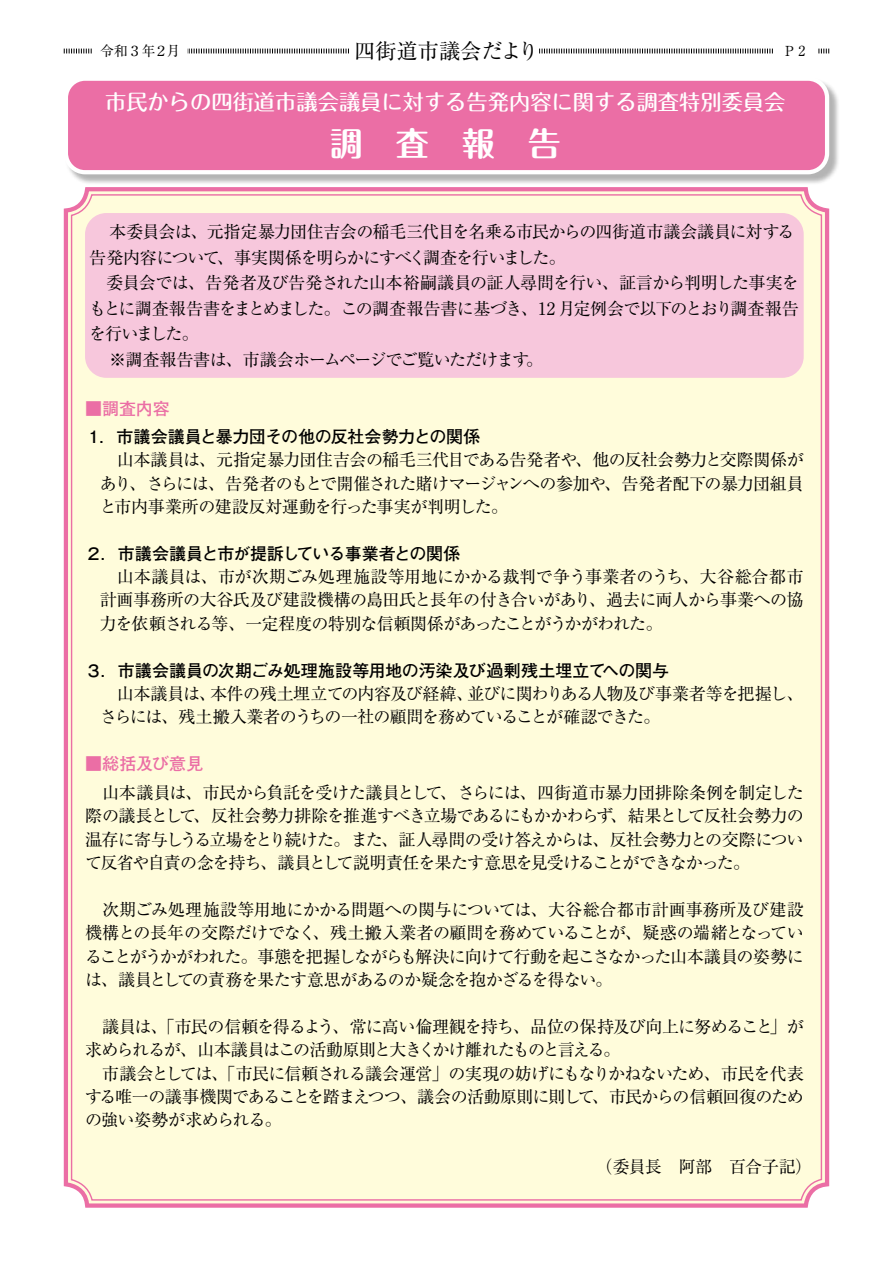
<style>
.page{position:relative;width:893px;height:1263px;background:#fff}
.page>*{position:absolute;margin:0;border:0;box-sizing:border-box;transform-origin:0 0}
.t1{font:700 33px "Maru Fo Pro";color:#fff}
.t2{font:500 21.3px "Maru Fo Pro";color:#fff}
.t3{font:21.3px "Ryumin Pro";color:#000}
.t4{font:16.95px/23.4px "Ryumin Pro";letter-spacing:-.045em;color:#000}
.t5{font:700 16.95px "Futo Go B101 Pro";letter-spacing:-.02em;color:#000}
.t6{font:16.95px/23.4px "Ryumin Pro";letter-spacing:-.025em;color:#000;text-align:right}
.t7{font:16.95px "Ryumin Pro";letter-spacing:-.065em;color:#000}
.t8{font:16.95px "Ryumin Pro";letter-spacing:-.02em;color:#000}
.t9{font:700 16.95px "Futo Go B101 Pro";letter-spacing:-.005em;color:#eb6ea5}
.t10{font:13.8px "Ryumin Pro";color:#000}
</style>
<div class="page">
<svg style="left:63px;top:48px;width:767px;height:6px"></svg>
<div style="left:351px;top:38px;width:187px;height:26px;background:#fff"></div>
<div style="left:774px;top:43px;width:42px;height:17px;background:#fff"></div>
<div style="left:94px;top:43px;width:93px;height:17px;background:#fff"></div>
<div style="left:63px;top:187px;width:767px;height:1021px;background:#fffcdb"></div>
<div style="left:65px;top:78px;width:775px;height:107px;background:#000;opacity:.3"></div>
<div style="left:66px;top:79px;width:761px;height:93px;background:#eb6ea5;border-radius:19px"></div>
<div style="left:64px;top:77px;width:765px;height:97px;border:4px solid #fff;border-radius:19px"></div>
<div style="left:85px;top:213px;width:719px;height:165px;background:#f7c7dc;border-radius:21px"></div>
<p class="t10" style="left:100px;top:40px;width:82px">令和３年２月</p>
<p class="t3" style="left:354px;top:34px;width:186px">四街道市議会だより</p>
<p class="t10" style="left:785px;top:40px;width:22px">P 2</p>
<p class="t2" style="left:105px;top:85px;width:682px">市民からの四街道市議会議員に対する告発内容に関する調査特別委員会</p>
<h1 class="t1" style="left:330px;top:117px;width:232px">調　査　報　告</h1>
<p class="t4" style="left:217px;top:218px;width:579px;line-height:25.5px;text-indent:-108px">本委員会は、元指定暴力団住吉会の稲毛三代目を名乗る市民からの四街道市議会議員に対する、事実関係を明らかにすべく調査を行いました。</p>
<p class="t4" style="left:89px;top:244px;width:132px">告発内容について</p>
<p class="t4" style="left:106px;top:270px;width:694px">委員会では、告発者及び告発された山本裕嗣議員の証人尋問を行い、証言から判明した事実を</p>
<p class="t4" style="left:89px;top:295px;width:711px">もとに調査報告書をまとめました。この調査報告書に基づき、12 月定例会で以下のとおり調査報告</p>
<p class="t4" style="left:89px;top:321px;width:111px">を行いました。</p>
<p class="t4" style="left:526px;top:346px;width:19px">。</p>
<p class="t4" style="left:109px;top:346px;width:422px">※調査報告書は、市議会ホームページでご覧いただけます</p>
<p class="t9" style="left:85px;top:395px;width:86px">■調査内容</p>
<p class="t5" style="left:85px;top:423px;width:397px">１．市議会議員と暴力団その他の反社会勢力との関係</p>
<p class="t4" style="left:100px;top:447px;width:705px;text-align:justify;text-indent:17px">山本議員は、元指定暴力団住吉会の稲毛三代目である告発者や、他の反社会勢力と交際関係があり、さらには、告発者のもとで開催された賭けマージャンへの参加や、告発者配下の暴力団組員と市内事業所の建設反対運動を行った事実が判明した。</p>
<p class="t5" style="left:85px;top:540px;width:377px">２．市議会議員と市が提訴している事業者との関係</p>
<p class="t4" style="left:100px;top:564px;width:705px;text-align:justify;text-indent:17px">山本議員は、市が次期ごみ処理施設等用地にかかる裁判で争う事業者のうち、大谷総合都市計画事務所の大谷氏及び建設機構の島田氏と長年の付き合いがあり、過去に両人から事業への協力を依頼される等、一定程度の特別な信頼関係があったことがうかがわれた。</p>
<p class="t5" style="left:85px;top:657px;width:585px">３．市議会議員の次期ごみ処理施設等用地の汚染及び過剰残土埋立てへの関与</p>
<p class="t7" style="left:467px;top:680px;width:338px">並びに関わりある人物及び事業者等を把握し、</p>
<p class="t8" style="left:210px;top:680px;width:265px">本件の残土埋立ての内容及び経緯、</p>
<p class="t4" style="left:100px;top:681px;width:562px;text-indent:17px">山本議員は、<br>さらには、残土搬入業者のうちの一社の顧問を務めていることが確認できた。</p>
<p class="t9" style="left:85px;top:750px;width:120px">■総括及び意見</p>
<p class="t4" style="left:440px;top:780px;width:365px">、さらには、四街道市暴力団排除条例を制定した</p>
<p class="t4" style="left:102px;top:780px;width:342px">山本議員は、市民から負託を受けた議員として</p>
<p class="t4" style="left:194px;top:803px;width:421px">、反社会勢力排除を推進すべき立場であるにもかかわらず</p>
<p class="t4" style="left:611px;top:803px;width:195px">、結果として反社会勢力の</p>
<p class="t4" style="left:85px;top:803px;width:720px">際の議長として<br>温存に寄与しうる立場をとり続けた。また、証人尋問の受け答えからは、反社会勢力との交際について反省や自責の念を持ち、議員として説明責任を果たす意思を見受けることができなかった。</p>
<p class="t6" style="left:102px;top:897px;width:703px">次期ごみ処理施設等用地にかかる問題への関与については、大谷総合都市計画事務所及び建設、残土搬入業者の顧問を務めていることが、疑惑の端緒となってい</p>
<p class="t4" style="left:85px;top:920px;width:720px">機構との長年の交際だけでなく<br>ることがうかがわれた。事態を把握しながらも解決に向けて行動を起こさなかった山本議員の姿勢には、議員としての責務を果たす意思があるのか疑念を抱かざるを得ない。</p>
<p class="t4" style="left:770px;top:1013px;width:36px">」が</p>
<p class="t4" style="left:85px;top:1013px;width:690px;text-indent:17px">議員は、「市民の信頼を得るよう、常に高い倫理観を持ち、品位の保持及び向上に努めること求められるが、山本議員はこの活動原則と大きくかけ離れたものと言える。</p>
<p class="t4" style="left:102px;top:1060px;width:703px;text-align:right">市議会としては、「市民に信頼される議会運営」の実現の妨げにもなりかねないため、市民を代表、市民からの信頼回復のため</p>
<p class="t4" style="left:85px;top:1084px;width:511px">する唯一の議事機関であることを踏まえつつ、議会の活動原則に則しての強い姿勢が求められる。</p>
<p class="t4" style="left:595px;top:1154px;width:218px">（委員長　阿部　百合子記(</p>
</div>
